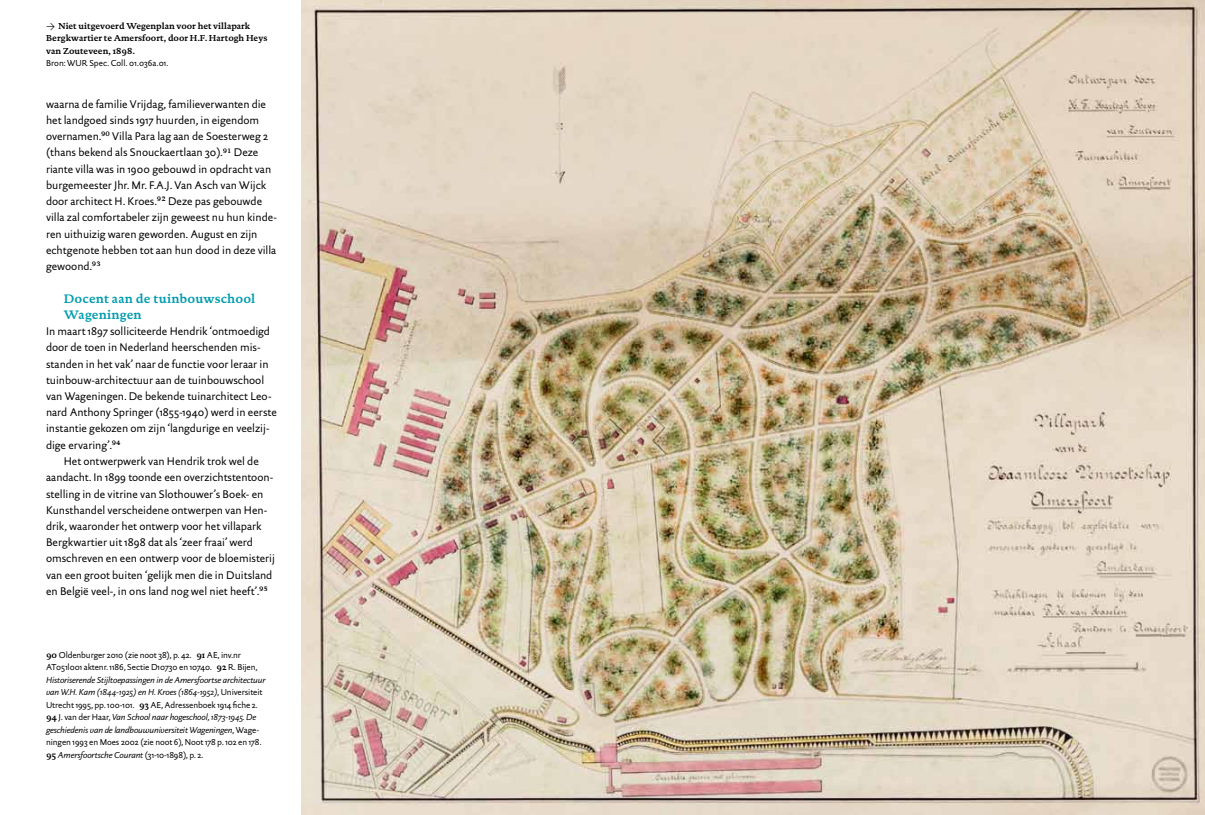
<style>
.page{position:relative;width:1205px;height:815px;background:#fff}
.page>*{position:absolute;margin:0;border:0;box-sizing:border-box;transform-origin:0 0}
.t1{font:700 12.5px/16.2px "DTL Documenta ST";letter-spacing:.01em;color:#009caf}
.t2{font:11.25px/16.2px "DTL Documenta Sans ST";color:#000}
.t3{font:8.75px/12.5px "DTL Documenta Sans ST";letter-spacing:-.01em;color:#000}
.t4{font:700 8.75px/12.5px "DTL Documenta ST";color:#000}
.s1{font-family:"DIN";font-weight:400}
.s2{font-family:"DTL Documenta ST";font-weight:700}
.s3{font-style:italic}
</style>
<div class="page">
<img style="left:301px;top:0;width:904px;height:815px">
<p class="t4" style="left:46px;top:19px;width:223px"><span class="s1">&gt;</span> Niet uitgevoerd Wegenplan voor het villapark<br>Bergkwartier te Amersfoort, door H.F. Hartogh Heys van Zouteveen, 1898.</p>
<p class="t3" style="left:46px;top:57px;width:124px">Bron: WUR Spec. Coll. 01.036a.01.</p>
<p class="t2" style="left:46px;top:95px;width:232px">waarna de familie Vrijdag, familieverwanten die het landgoed sinds 1917 huurden, in eigendom overnamen.<sup>90</sup> Villa Para lag aan de Soesterweg 2 (thans bekend als Snouckaertlaan 30).<sup>91</sup> Deze riante villa was in 1900 gebouwd in opdracht van burgemeester Jhr. Mr. F.A.J. Van Asch van Wijck door architect H. Kroes.<sup>92</sup> Deze pas gebouwde villa zal comfortabeler zijn geweest nu hun kinde&shy;ren uithuizig waren geworden. August en zijn echtgenote hebben tot aan hun dood in deze villa gewoond.<sup>93</sup></p>
<p class="t1" style="left:64px;top:290px;width:193px">Docent aan de tuinbouwschool<br>Wageningen</p>
<p class="t2" style="left:46px;top:323px;width:225px">In maart 1897 solliciteerde Hendrik ‘ontmoedigd</p>
<p class="t2" style="left:46px;top:339px;width:216px">door de toen in Nederland heerschenden mis-</p>
<p class="t2" style="left:46px;top:355px;width:224px">standen in het vak’ naar de functie voor leraar in</p>
<p class="t2" style="left:46px;top:372px;width:220px">tuinbouw-architectuur aan de tuinbouwschool</p>
<p class="t2" style="left:46px;top:388px;width:227px">van Wageningen. De bekende tuinarchitect Leo-</p>
<p class="t2" style="left:46px;top:404px;width:232px">nard Anthony Springer (1855-1940) werd in eerste</p>
<p class="t2" style="left:46px;top:420px;width:225px">instantie gekozen om zijn ‘langdurige en veelzij-</p>
<p class="t2" style="left:46px;top:437px;width:76px">dige ervaring’.<sup>94</sup></p>
<p class="t2" style="left:64px;top:453px;width:197px">Het ontwerpwerk van Hendrik trok wel de</p>
<p class="t2" style="left:46px;top:469px;width:229px">aandacht. In 1899 toonde een overzichtstentoon-</p>
<p class="t2" style="left:46px;top:485px;width:219px">stelling in de vitrine van Slothouwer’s Boek- en</p>
<p class="t2" style="left:46px;top:502px;width:223px">Kunsthandel verscheidene ontwerpen van Hen-</p>
<p class="t2" style="left:46px;top:518px;width:217px">drik, waaronder het ontwerp voor het villapark</p>
<p class="t2" style="left:46px;top:534px;width:208px">Bergkwartier uit 1898 dat als ‘zeer fraai’ werd</p>
<p class="t2" style="left:46px;top:550px;width:230px">omschreven en een ontwerp voor de bloemisterij</p>
<p class="t2" style="left:46px;top:567px;width:228px">van een groot buiten ‘gelijk men die in Duitsland</p>
<p class="t2" style="left:46px;top:583px;width:223px">en België veel-, in ons land nog wel niet heeft’.<sup>95</sup></p>
<p class="t3" style="left:46px;top:648px;width:221px"><span class="s2">90</span> Oldenburger 2010 (zie noot 38), p. 42. <span class="s2">91</span> AE, inv.nr AT051l001 aktenr. 1186, Sectie D10730 en 10740. <span class="s2">92</span> R. Bijen, <span class="s3">Historiserende Stijltoepassingen in de Amersfoortse architectuur van W.H. Kam (1844-1925) en H. Kroes (1864-1952)</span>, Universiteit Utrecht 1995, pp. 100-101. <span class="s2">93</span> AE, Adressenboek 1914 fiche 2.<br><span class="s2">94</span> J. van der Haar, <span class="s3">Van School naar hogeschool, 1873-1945. De geschiedenis van de landbouwuniversiteit Wageningen</span>, Wage&shy;ningen 1993 en Moes 2002 (zie noot 6), Noot 178 p. 102 en 178.<br><span class="s2">95</span> <span class="s3">Amersfoortsche Courant</span> (31-10-1898), p. 2.</p>
</div>
